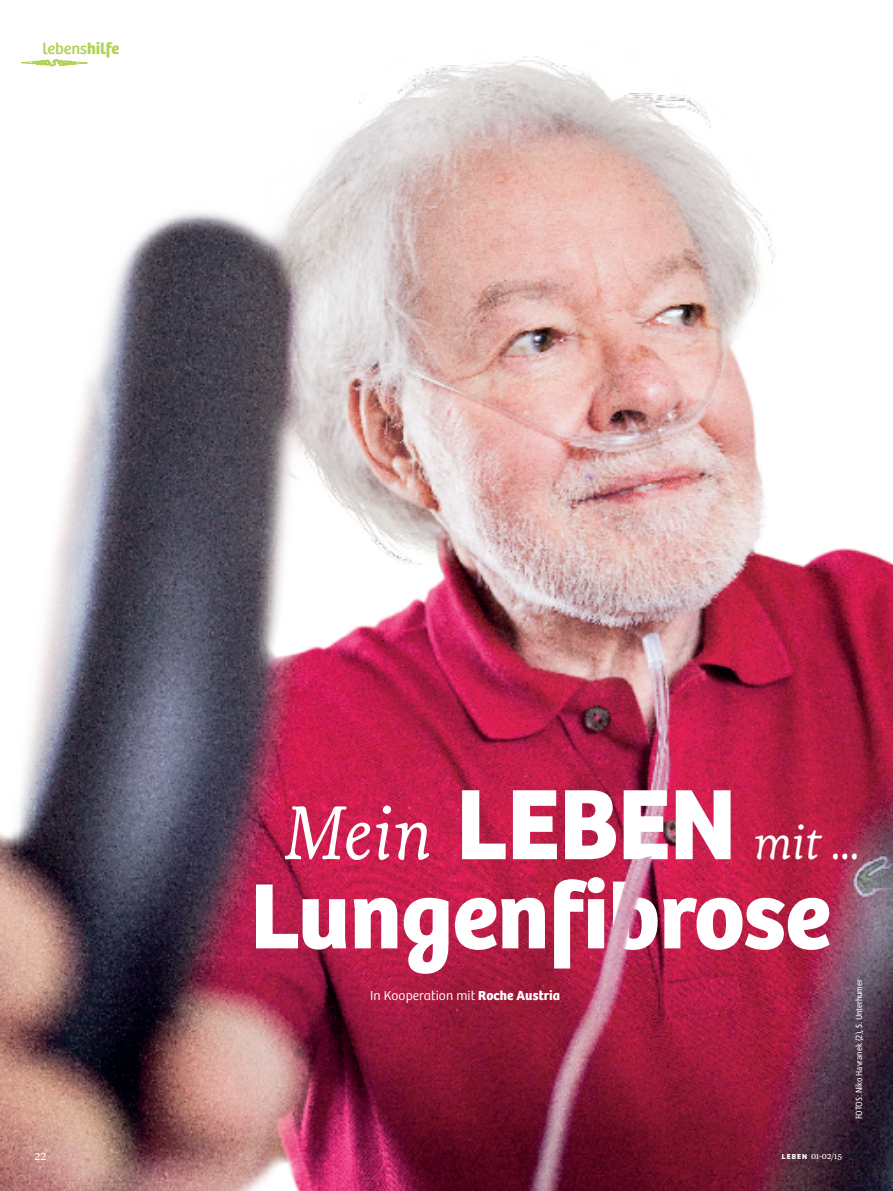
<style>
.page{position:relative;width:893px;height:1191px;background:#fff}
.page>*{position:absolute;margin:0;border:0;box-sizing:border-box;transform-origin:0 0}
.t1{font:700 103.65px "Bree";letter-spacing:-.005em;color:#fff;scale:.96 1}
.t2{font:700 96px "Bree";letter-spacing:-.005em;color:#fff}
.t3{font:italic 50.25px "Livory";color:#fff;scale:.96 1}
.t4{font:16.5px "Bree";letter-spacing:-.005em;color:#b0d354}
.t5{font:300 13.5px "Bree";letter-spacing:.005em;color:#fff}
.t6{font:12px "Eudald News";color:#fff}
.Fotocredit_LEBEN{font:condensed 9px "Frutiger LT Std";color:#fff}
.t7{font:8.55px "Eudald News";color:#fff}
.s1{font-weight:700}
.s2{font-family:"Livory";font-weight:400;font-style:italic;font-size:77.7px}
.s3{font-family:"Bree";font-weight:700;font-size:7.5px}
</style>
<div class="page">
<img style="left:0;top:56px;width:893px;height:1135px">
<img style="left:604px;top:855px;width:49px;height:117px">
<img style="left:63px;top:743px;width:207px;height:173px">
<svg style="left:21px;top:59px;width:67px;height:7px"></svg>
<p class="t4" style="left:42px;top:39px;width:78px">lebens<span class="s1">hilfe</span></p>
<p class="t1" style="left:284px;top:762px;width:473px"><span class="s2">Mein</span> LEBEN</p>
<p class="t3" style="left:754px;top:812px;width:113px">mit …</p>
<p class="t2" style="left:251px;top:858px;width:581px">Lungenfibrose</p>
<p class="t5" style="left:370px;top:987px;width:192px">In Kooperation mit <span class="s1">Roche Austria</span></p>
<p class="Fotocredit_LEBEN" style="left:854px;top:1119px;width:141px;rotate:-90deg">Fotos: Niko Havranek (2), S. Unterhumer</p>
<p class="t6" style="left:34px;top:1147px;width:14px">22</p>
<p class="t7" style="left:782px;top:1150px;width:62px"><span class="s3">LEBEN</span> 01-02/15</p>
</div>
